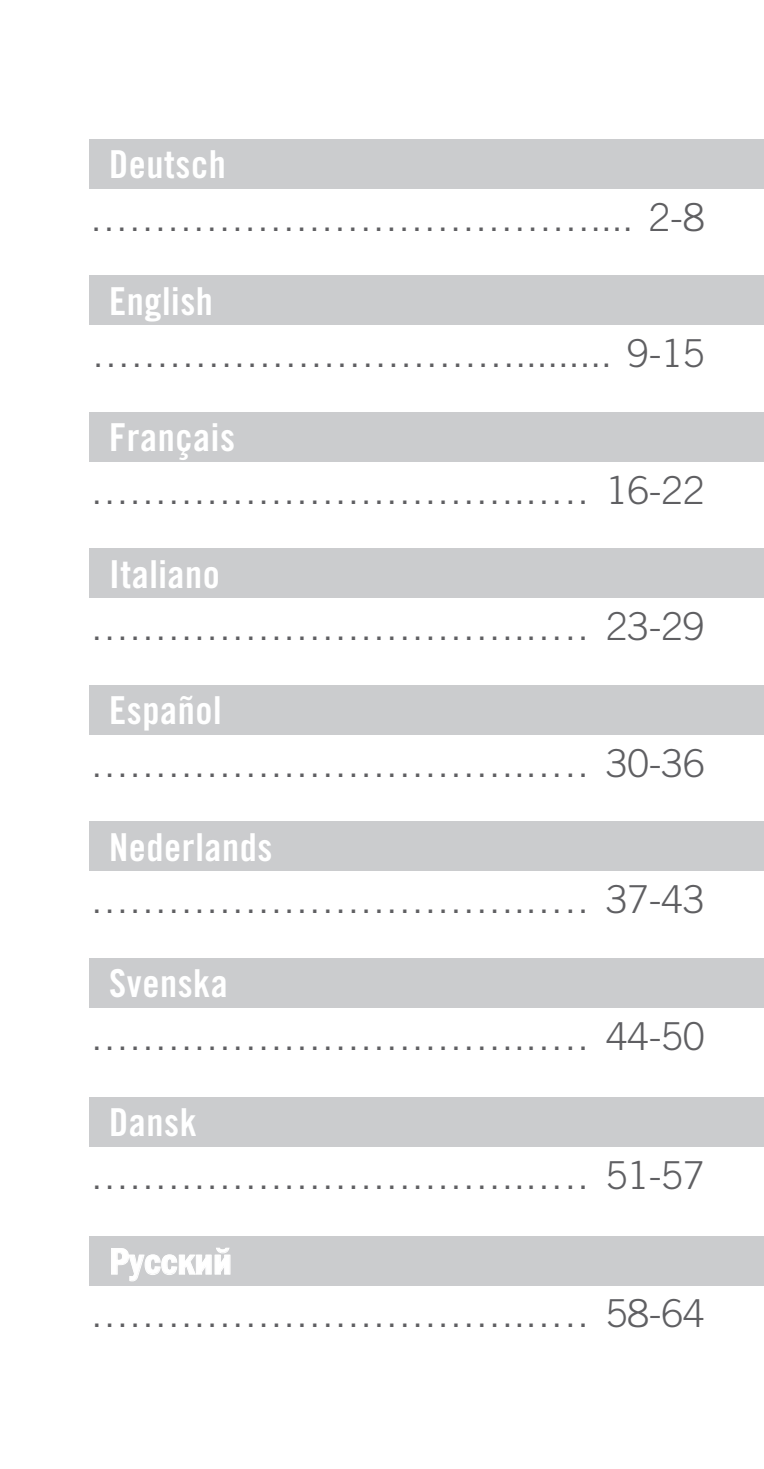
<style>
.page{position:relative;width:764px;height:1469px;background:#fff}
.page>*{position:absolute;margin:0;border:0;box-sizing:border-box;transform-origin:0 0}
.t1{font:300 38.5px "Trade Gothic";color:#5f5f62}
.t2{font:38.5px "Trade Gothic Bold Cond Twenty";letter-spacing:.015em;color:#fff}
.t3{font:38.5px "Franklin Got URWTCY Dem Con";color:#fff}
</style>
<div class="page">
<div style="left:89px;top:139px;width:675px;height:50px;background:#cbccce"></div>
<div style="left:89px;top:275px;width:675px;height:50px;background:#cbccce"></div>
<div style="left:89px;top:412px;width:675px;height:49px;background:#cbccce"></div>
<div style="left:89px;top:548px;width:675px;height:50px;background:#cbccce"></div>
<div style="left:89px;top:685px;width:675px;height:49px;background:#cbccce"></div>
<div style="left:89px;top:821px;width:675px;height:50px;background:#cbccce"></div>
<div style="left:89px;top:957px;width:675px;height:50px;background:#cbccce"></div>
<div style="left:89px;top:1235px;width:675px;height:50px;background:#cbccce"></div>
<svg style="left:111px;top:1247px;width:120px;height:34px"></svg>
<div style="left:89px;top:1096px;width:675px;height:50px;background:#cbccce"></div>
<p class="t2" style="left:109px;top:141px;width:118px">Deutsch</p>
<p class="t1" style="left:90px;top:194px;width:616px">………………………………….... 2-8</p>
<p class="t2" style="left:109px;top:277px;width:105px">English</p>
<p class="t1" style="left:92px;top:331px;width:614px">……………………………......... 9-15</p>
<p class="t2" style="left:109px;top:414px;width:127px">Français</p>
<p class="t1" style="left:90px;top:467px;width:615px">…………………………….….. 16-22</p>
<p class="t2" style="left:109px;top:550px;width:112px">Italiano</p>
<p class="t1" style="left:90px;top:603px;width:615px">…………………………….….. 23-29</p>
<p class="t2" style="left:109px;top:687px;width:114px">Español</p>
<p class="t1" style="left:90px;top:740px;width:615px">…………………………….….. 30-36</p>
<p class="t2" style="left:109px;top:823px;width:165px">Nederlands</p>
<p class="t1" style="left:90px;top:876px;width:615px">…………………………….….. 37-43</p>
<p class="t2" style="left:109px;top:960px;width:120px">Svenska</p>
<p class="t1" style="left:90px;top:1013px;width:615px">…………………………….….. 44-50</p>
<p class="t2" style="left:109px;top:1098px;width:89px">Dansk</p>
<p class="t1" style="left:90px;top:1152px;width:615px">…………………………….….. 51-57</p>
<p class="t3" style="left:109px;top:1240px;width:124px">Русский</p>
<p class="t1" style="left:90px;top:1290px;width:615px">…………………………….….. 58-64</p>
</div>
